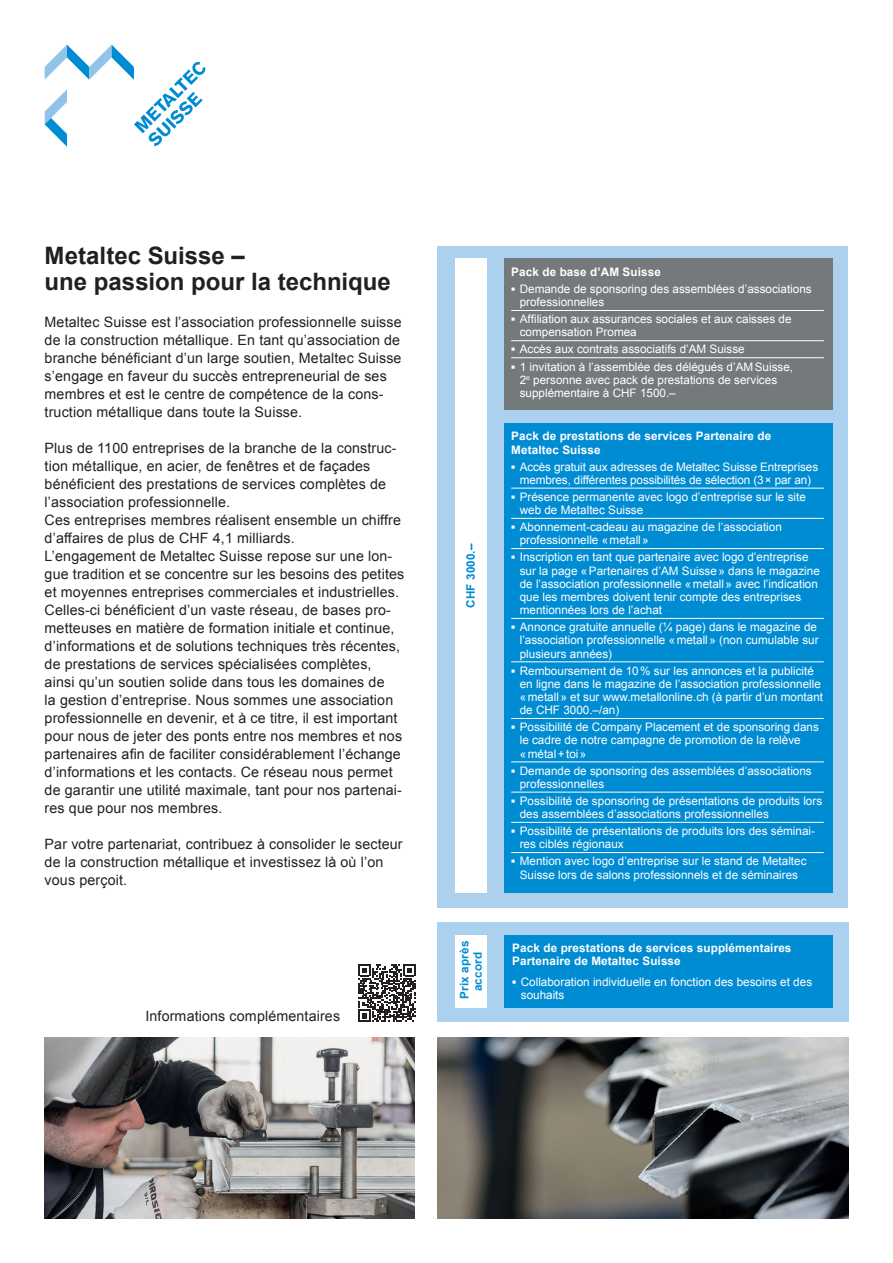
<style>
.page{position:relative;width:893px;height:1263px;background:#fff}
.page>*{position:absolute;margin:0;border:0;box-sizing:border-box;transform-origin:0 0}
.t1{font:700 24px/25.5px "Arial";color:#231f20}
.t2{font:14.25px/18px "Arial";letter-spacing:.01em;color:#231f20}
.t3{font:11.7px/13.2px "Arial";color:#fff}
.t4{font:700 11.7px/13.5px "Arial";letter-spacing:.01em;color:#fff}
.t5{font:700 11.7px/13.5px "Arial";letter-spacing:.015em;color:#008cd3;text-align:center}
.s1{font-weight:700}
</style>
<div class="page">
<svg style="left:45px;top:45px;width:160px;height:102px"></svg>
<img style="left:438px;top:1037px;width:410px;height:181px">
<img style="left:45px;top:1037px;width:370px;height:181px">
<svg style="left:358px;top:964px;width:58px;height:58px"></svg>
<div style="left:437px;top:922px;width:411px;height:100px;background:#acd1ee"></div>
<div style="left:437px;top:247px;width:411px;height:661px;background:#acd1ee"></div>
<div style="left:455px;top:935px;width:32px;height:73px;background:#fff"></div>
<div style="left:455px;top:259px;width:31px;height:634px;background:#fff"></div>
<div style="left:504px;top:259px;width:329px;height:151px;background:#747a7c"></div>
<div style="left:504px;top:423px;width:329px;height:470px;background:#008cd3"></div>
<div style="left:504px;top:935px;width:329px;height:73px;background:#008cd3"></div>
<hr style="left:511px;top:310px;width:313px;height:1px;background:#fff">
<hr style="left:511px;top:340px;width:313px;height:1px;background:#fff">
<hr style="left:511px;top:357px;width:313px;height:1px;background:#fff">
<hr style="left:511px;top:488px;width:313px;height:1px;background:#fff">
<hr style="left:511px;top:518px;width:313px;height:1px;background:#fff">
<hr style="left:511px;top:548px;width:313px;height:1px;background:#fff">
<hr style="left:511px;top:618px;width:313px;height:1px;background:#fff">
<hr style="left:511px;top:852px;width:313px;height:1px;background:#fff">
<hr style="left:511px;top:661px;width:313px;height:1px;background:#fff">
<hr style="left:511px;top:718px;width:313px;height:1px;background:#fff">
<hr style="left:511px;top:762px;width:313px;height:1px;background:#fff">
<hr style="left:511px;top:792px;width:313px;height:1px;background:#fff">
<hr style="left:511px;top:822px;width:313px;height:1px;background:#fff">
<h1 class="t1" style="left:45px;top:244px;width:348px">Metaltec Suisse –<br>une passion pour la technique</h1>
<p class="t2" style="left:45px;top:313px;width:359px">Metaltec Suisse est l’association professionnelle suisse de la construction métallique. En tant qu’association de branche bénéficiant d’un large soutien, Metaltec Suisse s’engage en faveur du succès entrepreneurial de ses membres et est le centre de compétence de la cons&shy;truction métallique dans toute la Suisse.</p>
<p class="t2" style="left:45px;top:439px;width:361px">Plus de 1100 entreprises de la branche de la construc&shy;tion métallique, en acier, de fenêtres et de façades bénéficient des prestations de services complètes de l’association professionnelle.<br>Ces entreprises membres réalisent ensemble un chiffre d’affaires de plus de CHF 4,1 milliards.<br>L’engagement de Metaltec Suisse repose sur une lon&shy;gue tradition et se concentre sur les besoins des petites et moyennes entreprises commerciales et industrielles.<br>Celles-ci bénéficient d’un vaste réseau, de bases pro&shy;metteuses en matière de formation initiale et continue, d’informations et de solutions techniques très récentes, de prestations de services spécialisées complètes, ainsi qu’un soutien solide dans tous les domaines de<br>la gestion d’entreprise. Nous sommes une association professionnelle en devenir, et à ce titre, il est important pour nous de jeter des ponts entre nos membres et nos partenaires afin de faciliter considérablement l’échange d’informations et les contacts. Ce réseau nous permet de garantir une utilité maximale, tant pour nos partenai&shy;res que pour nos membres.</p>
<p class="t2" style="left:45px;top:835px;width:360px">Par votre partenariat, contribuez à consolider le secteur de la construction métallique et investissez là où l’on vous perçoit.</p>
<p class="t2" style="left:145px;top:1007px;width:196px">Informations complémentaires</p>
<p class="t5" style="left:464px;top:608px;width:66px;rotate:-90deg">CHF 3000.–</p>
<p class="t5" style="left:458px;top:999px;width:60px;rotate:-90deg">Prix après accord</p>
<p class="t4" style="left:511px;top:266px;width:151px">Pack de base d’AM Suisse</p>
<p class="t3" style="left:520px;top:282px;width:293px;text-indent:-9px"><span class="s1">▪</span> Demande de sponsoring des assemblées d’associations professionnelles</p>
<p class="t3" style="left:520px;top:313px;width:273px;text-indent:-9px"><span class="s1">▪</span> Affiliation aux assurances sociales et aux caisses de compensation Promea</p>
<p class="t3" style="left:511px;top:343px;width:235px"><span class="s1">▪</span> Accès aux contrats associatifs d’AM Suisse</p>
<p class="t3" style="left:520px;top:360px;width:275px;text-indent:-8px"><span class="s1">▪</span> 1 invitation à lʼassemblée des délégués dʼAMSuisse,<br>2<sup>e</sup> personne avec pack de prestations de services supplémentaire à CHF 1500.–</p>
<p class="t4" style="left:511px;top:430px;width:262px">Pack de prestations de services Partenaire de<br>Metaltec Suisse</p>
<p class="t3" style="left:511px;top:460px;width:308px;text-align:center"><span class="s1">▪</span> Accès gratuit aux adresses de Metaltec Suisse Entreprises membres, différentes possibilités de sélection (3× par an)</p>
<p class="t3" style="left:520px;top:490px;width:288px;text-indent:-9px"><span class="s1">▪</span> Présence permanente avec logo d’entreprise sur le site web de Metaltec Suisse</p>
<p class="t3" style="left:520px;top:520px;width:264px;text-indent:-8px"><span class="s1">▪</span> Abonnement-cadeau au magazine de l’association professionnelle «metall»</p>
<p class="t3" style="left:520px;top:551px;width:302px;text-indent:-9px"><span class="s1">▪</span> Inscription en tant que partenaire avec logo d’entreprise sur la page «Partenaires d’AM Suisse» dans le magazine de l’association professionnelle «metall» avec l’indication que les membres doivent tenir compte des entreprises mentionnées lors de l’achat</p>
<p class="t3" style="left:520px;top:621px;width:300px;text-indent:-9px"><span class="s1">▪</span> Annonce gratuite annuelle (¼ page) dans le magazine de l’association professionnelle «metall» (non cumulable sur plusieurs années)</p>
<p class="t3" style="left:520px;top:664px;width:305px;text-indent:-8px"><span class="s1">▪</span> Remboursement de 10% sur les annonces et la publicité en ligne dans le magazine de l’association professionnelle «metall» et sur www.metallonline.ch (à partir d’un montant de CHF 3000.–/an)</p>
<p class="t3" style="left:520px;top:721px;width:301px;text-indent:-9px"><span class="s1">▪</span> Possibilité de Company Placement et de sponsoring dans le cadre de notre campagne de promotion de la relève «métal+toi»</p>
<p class="t3" style="left:520px;top:764px;width:293px;text-indent:-9px"><span class="s1">▪</span> Demande de sponsoring des assemblées d’associations professionnelles</p>
<p class="t3" style="left:520px;top:794px;width:304px;text-indent:-9px"><span class="s1">▪</span> Possibilité de sponsoring de présentations de produits lors des assemblées d’associations professionnelles</p>
<p class="t3" style="left:520px;top:824px;width:297px;text-indent:-8px"><span class="s1">▪</span> Possibilité de présentations de produits lors des séminai&shy;res ciblés régionaux</p>
<p class="t3" style="left:511px;top:855px;width:297px;text-align:center"><span class="s1">▪</span> Mention avec logo d’entreprise sur le stand de Metaltec<br>Suisse lors de salons professionnels et de séminaires</p>
<p class="t4" style="left:512px;top:941px;width:281px">Pack de prestations de services supplémentaires<br>Partenaire de Metaltec Suisse</p>
<p class="t3" style="left:521px;top:975px;width:293px;text-indent:-9px"><span class="s1">▪</span> Collaboration individuelle en fonction des besoins et des souhaits</p>
</div>
